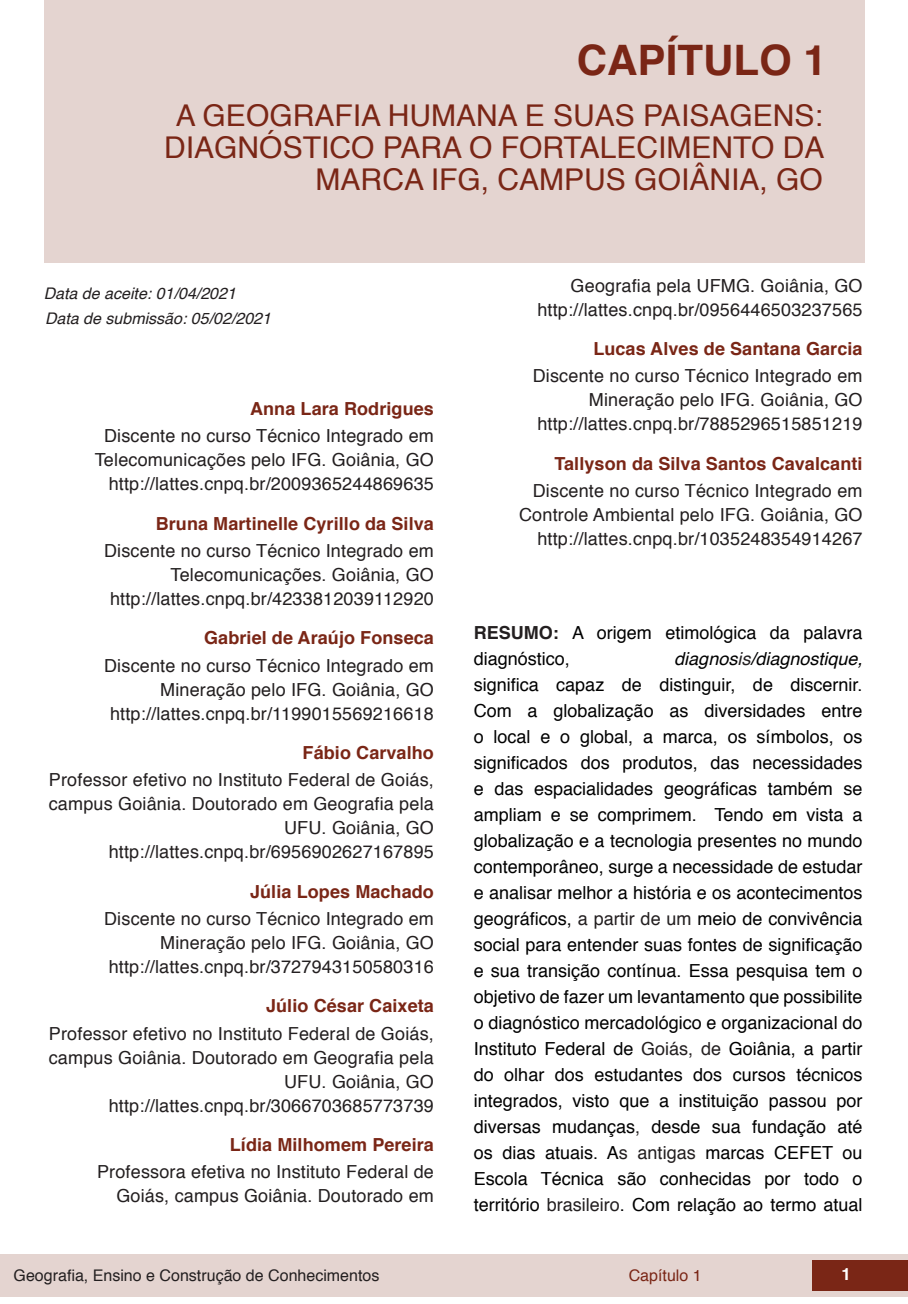
<style>
.page{position:relative;width:908px;height:1304px;background:#fff}
.page>*{position:absolute;margin:0;border:0;box-sizing:border-box;transform-origin:0 0}
.t1{font:700 42px "Helvetica";color:#7a2616}
.t2{font:30px/32px "Helvetica";color:#7a2616;text-align:right}
.t3{font:18px/24px "Helvetica";letter-spacing:.01em;color:#231f20;text-align:right}
.t4{font:18px/26px "Helvetica";color:#000}
.t5{font:700 18px "Helvetica";letter-spacing:.005em;color:#7a2616}
.t6{font:700 16.8px "Helvetica";color:#fff}
.t7{font:italic 16px "Helvetica";color:#231f20}
.t8{font:16px "Helvetica";color:#231f20}
.t9{font:16px "Helvetica";color:#7a2616}
.s1{font-weight:700;color:#231f20}
.s2{font-style:italic}
.s3{font-style:italic;color:#231f20}
.s4{color:#231f20}
</style>
<div class="page">
<div style="left:0;top:1254px;width:906px;height:43px;background:#e4d4d0"></div>
<div style="left:812px;top:1261px;width:95px;height:30px;background:#7a2616"></div>
<div style="left:44px;top:0;width:819px;height:263px;background:#e4d4d0"></div>
<h1 class="t1" style="left:576px;top:26px;width:251px">CAPÍTULO 1</h1>
<h2 class="t2" style="left:164px;top:101px;width:661px">A GEOGRAFIA HUMANA E SUAS PAISAGENS:<br>DIAGNÓSTICO PARA O FORTALECIMENTO DA<br>MARCA IFG, CAMPUS GOIÂNIA, GO</h2>
<p class="t7" style="left:44px;top:280px;width:194px">Data de aceite: 01/04/2021</p>
<p class="t7" style="left:45px;top:306px;width:227px">Data de submissão: 05/02/2021</p>
<p class="t5" style="left:250px;top:394px;width:185px">Anna Lara Rodrigues</p>
<p class="t3" style="left:95px;top:425px;width:340px">Discente no curso Técnico Integrado em<br>Telecomunicações pelo IFG. Goiânia, GO http://lattes.cnpq.br/2009365244869635</p>
<p class="t5" style="left:156px;top:509px;width:279px">Bruna Martinelle Cyrillo da Silva</p>
<p class="t3" style="left:104px;top:539px;width:331px">Discente no curso Técnico Integrado em<br>Telecomunicações. Goiânia, GO http://lattes.cnpq.br/4233812039112920</p>
<p class="t5" style="left:204px;top:624px;width:231px">Gabriel de Araújo Fonseca</p>
<p class="t3" style="left:104px;top:654px;width:331px">Discente no curso Técnico Integrado em<br>Mineração pelo IFG. Goiânia, GO http://lattes.cnpq.br/1199015569216618</p>
<p class="t5" style="left:302px;top:738px;width:133px">Fábio Carvalho</p>
<p class="t3" style="left:49px;top:769px;width:386px">Professor efetivo no Instituto Federal de Goiás, campus Goiânia. Doutorado em Geografia pela UFU. Goiânia, GO http://lattes.cnpq.br/6956902627167895</p>
<p class="t5" style="left:250px;top:877px;width:185px">Júlia Lopes Machado</p>
<p class="t3" style="left:104px;top:907px;width:331px">Discente no curso Técnico Integrado em<br>Mineração pelo IFG. Goiânia, GO http://lattes.cnpq.br/3727943150580316</p>
<p class="t5" style="left:266px;top:992px;width:169px">Júlio César Caixeta</p>
<p class="t3" style="left:49px;top:1022px;width:386px">Professor efetivo no Instituto Federal de Goiás, campus Goiânia. Doutorado em Geografia pela UFU. Goiânia, GO http://lattes.cnpq.br/3066703685773739</p>
<p class="t5" style="left:230px;top:1130px;width:205px">Lídia Milhomem Pereira</p>
<p class="t3" style="left:97px;top:1161px;width:338px">Professora efetiva no Instituto Federal de<br>Goiás, campus Goiânia. Doutorado em</p>
<p class="t3" style="left:537px;top:274px;width:326px">Geografia pela UFMG. Goiânia, GO http://lattes.cnpq.br/0956446503237565</p>
<p class="t5" style="left:593px;top:334px;width:270px">Lucas Alves de Santana Garcia</p>
<p class="t3" style="left:532px;top:365px;width:331px">Discente no curso Técnico Integrado em<br>Mineração pelo IFG. Goiânia, GO http://lattes.cnpq.br/7885296515851219</p>
<p class="t5" style="left:554px;top:449px;width:309px">Tallyson da Silva Santos Cavalcanti</p>
<p class="t3" style="left:519px;top:479px;width:345px">Discente no curso Técnico Integrado em<br>Controle Ambiental pelo IFG. Goiânia, GO http://lattes.cnpq.br/1035248354914267</p>
<p class="t4" style="left:473px;top:620px;width:390px"><span class="s1">RESUMO:</span> A origem etimológica da palavra diagnóstico,</p>
<p class="t4" style="left:473px;top:646px;width:390px;text-align:justify;text-indent:200px"><span class="s2">diagnos</span><span class="s3">is</span><span class="s2">/diagnostique, </span>significa capaz de distinguir, de discernir.<br>Com a globalização as diversidades entre o local e o global, a marca, os símbolos, os significados dos produtos, das necessidades e das espacialidades geográficas também se ampliam e se comprimem. Tendo em vista a globalização e a tecnologia presentes no mundo contemporâneo, surge a necessidade de estudar e analisar melhor a história e os acontecimentos geográficos, <span class="s4">a partir de um</span> meio de convivência social para entender suas fontes de significação e sua transição contínua. Essa pesquisa tem o objetivo de fazer um levantamento que possibilite o diagnóstico mercadológico e organizacional do Instituto Federal de <span class="s4">Goiás, de</span> Goiânia, a partir do olhar dos estudantes dos cursos técnicos integrados, visto que a instituição passou por diversas mudanças<span class="s4">,</span> desde sua fundação até os dias atuais. A<span class="s4">s antigas</span> marcas CEFET ou Escola Técnica são conhecidas por todo o território <span class="s4">brasileiro</span>. Com relação ao termo atual</p>
<p class="t8" style="left:14px;top:1263px;width:367px">Geografia, Ensino e Construção de Conhecimentos</p>
<p class="t9" style="left:628px;top:1263px;width:74px">Capítulo 1</p>
<p class="t6" style="left:841px;top:1261px;width:11px">1</p>
</div>
